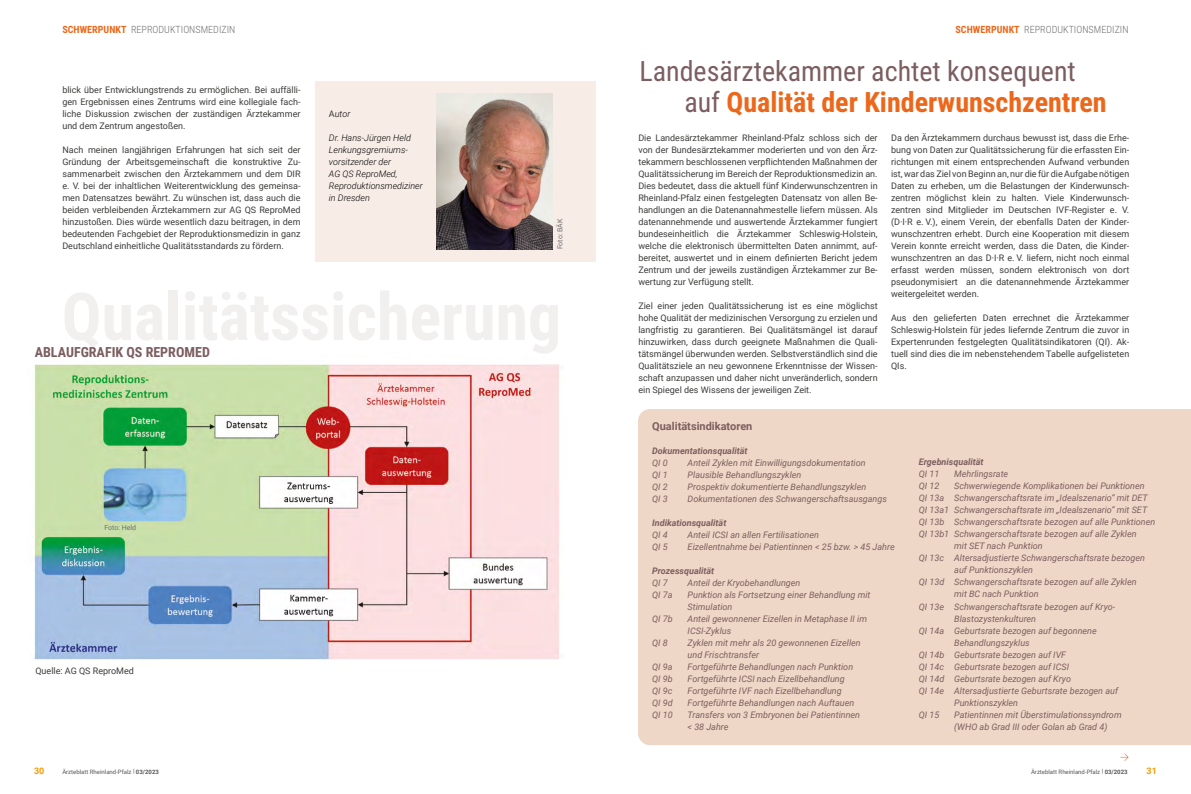
<style>
.page{position:relative;width:1191px;height:794px;background:#fff}
.page>*{position:absolute;margin:0;border:0;box-sizing:border-box;transform-origin:0 0}
.t1{font:28px/31px "Roboto Condensed";color:#7c5e60}
.t2{font:700 14px "Roboto Condensed";color:#7c5e60}
.t3{font:700 11px "Roboto";color:#7c5e60}
.t4{font:300 10px "Roboto Condensed";letter-spacing:.005em;color:#706f6f}
.t5{font:9px/12px "Roboto";color:#3c3c3b;text-align:justify}
.t6{font:italic 9px/12px "Roboto";color:#7c5e60}
.t7{font:italic 300 9px/12px "Roboto";color:#000}
.t8{font:italic 700 9px "Roboto";color:#7c5e60}
.t9{font:700 9px "Roboto";color:#f59c00}
.t10{font:7px "Roboto";color:#706f6f}
.t11{font:6px "Roboto";color:#575756}
.s1{font-weight:700;color:#ec671a}
.s2{font-weight:400;font-style:normal;color:#3c3c3b}
.s3{font-weight:700}
</style>
<div class="page">
<div style="left:315px;top:81px;width:280px;height:180px;background:#f7ece6"></div>
<img style="left:437px;top:93px;width:116px;height:156px">
<img style="left:32px;top:364px;width:531px;height:296px">
<div style="left:638px;top:409px;width:553px;height:336px;background:#eed7c6"></div>
<svg style="left:1120px;top:753px;width:8px;height:8px"></svg>
<p class="t4" style="left:62px;top:22px;width:175px"><span class="s1">SCHWERPUNKT</span> REPRODUKTIONSMEDIZIN</p>
<p class="t4" style="left:955px;top:22px;width:175px"><span class="s1">SCHWERPUNKT</span> REPRODUKTIONSMEDIZIN</p>
<p class="t5" style="left:62px;top:84px;width:240px">blick über Entwicklungstrends zu ermöglichen. Bei auffälli&shy;gen Ergebnissen eines Zentrums wird eine kollegiale fach&shy;liche Diskussion zwischen der zuständigen Ärztekammer und dem Zentrum angestoßen.</p>
<p class="t5" style="left:62px;top:144px;width:240px">Nach meinen langjährigen Erfahrungen hat sich seit der Gründung der Arbeitsgemeinschaft die konstruktive Zu&shy;sammenarbeit zwischen den Ärztekammern und dem DIR e. V. bei der inhaltlichen Weiterentwicklung des gemeinsa&shy;men Datensatzes bewährt. Zu wünschen ist, dass auch die beiden verbleibenden Ärztekammern zur AG QS ReproMed hinzustoßen. Dies würde wesentlich dazu beitragen, in dem bedeutenden Fachgebiet der Reproduktionsmedizin in ganz Deutschland einheitliche Qualitätsstandards zu fördern.</p>
<p class="t7" style="left:329px;top:108px;width:23px"><span class="s2">A</span>utor</p>
<p class="t7" style="left:329px;top:132px;width:95px">Dr. Hans-Jürgen Held<br>Lenkungsgremiums&shy;vorsitzender der<br>AG QS ReproMed,<br>Reproduktionsmediziner in Dresden</p>
<h2 class="t2" style="left:35px;top:343px;width:177px">ABLAUFGRAFIK QS REPROMED</h2>
<p class="t10" style="left:104px;top:522px;width:33px">Foto: Held</p>
<p class="t5" style="left:35px;top:664px;width:100px">Quelle: AG QS ReproMed</p>
<p class="t10" style="left:555px;top:249px;width:32px;rotate:-90deg">Foto: BÄK</p>
<h1 class="t1" style="left:684px;top:54px;width:424px;text-indent:-45px">Landesärztekammer achtet konsequent auf <span class="s1">Qualität der Kinderwunschzentren</span></h1>
<p class="t5" style="left:638px;top:132px;width:241px">Die Landesärztekammer Rheinland-Pfalz schloss sich der von der Bundesärztekammer moderierten und von den Ärz&shy;tekammern beschlossenen verpflichtenden Maßnahmen der Qualitätssicherung im Bereich der Reproduktionsmedizin an.<br>Dies bedeutet, dass die aktuell fünf Kinderwunschzentren in Rheinland-Pfalz einen festgelegten Datensatz von allen Be&shy;handlungen an die Datenannahmestelle liefern müssen. Als datenannehmende und auswertende Ärztekammer fungiert bundeseinheitlich die Ärztekammer Schleswig-Holstein, welche die elektronisch übermittelten Daten annimmt, auf&shy;bereitet, auswertet und in einem definierten Bericht jedem Zentrum und der jeweils zuständigen Ärztekammer zur Be&shy;wertung zur Verfügung stellt.</p>
<p class="t5" style="left:638px;top:300px;width:241px">Ziel einer jeden Qualitätssicherung ist es eine möglichst hohe Qualität der medizinischen Versorgung zu erzielen und langfristig zu garantieren. Bei Qualitätsmängel ist darauf hinzuwirken, dass durch geeignete Maßnahmen die Quali&shy;tätsmängel überwunden werden. Selbstverständlich sind die Qualitätsziele an neu gewonnene Erkenntnisse der Wissen&shy;schaft anzupassen und daher nicht unveränderlich, sondern ein Spiegel des Wissens der jeweiligen Zeit.</p>
<p class="t5" style="left:891px;top:132px;width:240px">Da den Ärztekammern durchaus bewusst ist, dass die Erhe&shy;bung von Daten zur Qualitätssicherung für die erfassten Ein&shy;richtungen mit einem entsprechenden Aufwand verbunden ist, war das Ziel von Beginn an, nur die für die Aufgabe nötigen Daten zu erheben, um die Belastungen der Kinderwunsch&shy;zentren möglichst klein zu halten. Viele Kinderwunsch&shy;zentren sind Mitglieder im Deutschen IVF-Register e. V. (D·I·R e. V.), einem Verein, der ebenfalls Daten der Kinder&shy;wunschzentren erhebt. Durch eine Kooperation mit diesem Verein konnte erreicht werden, dass die Daten, die Kinder&shy;wunschzentren an das D·I·R e. V. liefern, nicht noch einmal erfasst werden müssen, sondern elektronisch von dort pseudonymisiert an die datenannehmende Ärztekammer weitergeleitet werden.</p>
<p class="t5" style="left:891px;top:312px;width:240px">Aus den gelieferten Daten errechnet die Ärztekammer Schleswig-Holstein für jedes liefernde Zentrum die zuvor in Expertenrunden festgelegten Qualitätsindikatoren (QI). Ak&shy;tuell sind dies die im nebenstehendem Tabelle aufgelisteten QIs.</p>
<p class="t3" style="left:652px;top:418px;width:102px">Qualitätsindikatoren</p>
<p class="t8" style="left:652px;top:444px;width:97px">Dokumentationsqualität</p>
<p class="t6" style="left:652px;top:456px;width:17px">QI 0</p>
<p class="t6" style="left:687px;top:456px;width:179px">Anteil Zyklen mit Einwilligungsdokumentation</p>
<p class="t6" style="left:652px;top:468px;width:17px">QI 1</p>
<p class="t6" style="left:687px;top:468px;width:115px">Plausible Behandlungszyklen</p>
<p class="t6" style="left:652px;top:480px;width:17px">QI 2</p>
<p class="t6" style="left:687px;top:480px;width:180px">Prospektiv dokumentierte Behandlungszyklen</p>
<p class="t6" style="left:652px;top:492px;width:17px">QI 3</p>
<p class="t6" style="left:687px;top:492px;width:201px">Dokumentationen des Schwangerschaftsausgangs</p>
<p class="t8" style="left:652px;top:516px;width:76px">Indikationsqualität</p>
<p class="t6" style="left:652px;top:528px;width:17px">QI 4</p>
<p class="t6" style="left:687px;top:528px;width:133px">Anteil ICSI an allen Fertilisationen</p>
<p class="t6" style="left:652px;top:540px;width:17px">QI 5</p>
<p class="t6" style="left:687px;top:540px;width:208px">Eizellentnahme bei Patientinnen &lt; 25 bzw. &gt; 45 Jahre</p>
<p class="t8" style="left:652px;top:564px;width:63px">Prozessqualität</p>
<p class="t6" style="left:652px;top:576px;width:17px">QI 7</p>
<p class="t6" style="left:687px;top:576px;width:114px">Anteil der Kryobehandlungen</p>
<p class="t6" style="left:652px;top:588px;width:22px">QI 7a</p>
<p class="t6" style="left:687px;top:588px;width:184px">Punktion als Fortsetzung einer Behandlung mit<br>Stimulation</p>
<p class="t6" style="left:652px;top:612px;width:22px">QI 7b</p>
<p class="t6" style="left:687px;top:612px;width:181px">Anteil gewonnener Eizellen in Metaphase II im<br>ICSI-Zyklus</p>
<p class="t6" style="left:652px;top:636px;width:17px">QI 8</p>
<p class="t6" style="left:687px;top:636px;width:175px">Zyklen mit mehr als 20 gewonnenen Eizellen und Frischtransfer</p>
<p class="t6" style="left:652px;top:660px;width:22px">QI 9a</p>
<p class="t6" style="left:687px;top:660px;width:167px">Fortgeführte Behandlungen nach Punktion</p>
<p class="t6" style="left:652px;top:672px;width:22px">QI 9b</p>
<p class="t6" style="left:687px;top:672px;width:158px">Fortgeführte ICSI nach Eizellbehandlung</p>
<p class="t6" style="left:652px;top:684px;width:22px">QI 9c</p>
<p class="t6" style="left:687px;top:684px;width:156px">Fortgeführte IVF nach Eizellbehandlung</p>
<p class="t6" style="left:652px;top:696px;width:22px">QI 9d</p>
<p class="t6" style="left:687px;top:696px;width:168px">Fortgeführte Behandlungen nach Auftauen</p>
<p class="t6" style="left:652px;top:708px;width:22px">QI 10</p>
<p class="t6" style="left:687px;top:708px;width:174px">Transfers von 3 Embryonen bei Patientinnen &lt; 38 Jahre</p>
<p class="t8" style="left:918px;top:456px;width:66px">Ergebnisqualität</p>
<p class="t6" style="left:918px;top:468px;width:22px">QI 11</p>
<p class="t6" style="left:954px;top:468px;width:56px">Mehrlingsrate</p>
<p class="t6" style="left:918px;top:480px;width:22px">QI 12</p>
<p class="t6" style="left:954px;top:480px;width:192px">Schwerwiegende Komplikationen bei Punktionen</p>
<p class="t6" style="left:918px;top:492px;width:230px">QI 13a Schwangerschaftsrate im „Idealszenario“ mit DET</p>
<p class="t6" style="left:918px;top:504px;width:230px">QI 13a1 Schwangerschaftsrate im „Idealszenario“ mit SET</p>
<p class="t6" style="left:918px;top:516px;width:238px">QI 13b Schwangerschaftsrate bezogen auf alle Punktionen</p>
<p class="t6" style="left:918px;top:528px;width:219px">QI 13b1 Schwangerschaftsrate bezogen auf alle Zyklen</p>
<p class="t6" style="left:954px;top:540px;width:90px">mit SET nach Punktion</p>
<p class="t6" style="left:918px;top:552px;width:228px">QI 13c Altersadjustierte Schwangerschaftsrate bezogen</p>
<p class="t6" style="left:954px;top:564px;width:80px">auf Punktionszyklen</p>
<p class="t6" style="left:918px;top:576px;width:219px">QI 13d Schwangerschaftsrate bezogen auf alle Zyklen</p>
<p class="t6" style="left:954px;top:588px;width:86px">mit BC nach Punktion</p>
<p class="t6" style="left:918px;top:600px;width:198px">QI 13e Schwangerschaftsrate bezogen auf Kryo-</p>
<p class="t6" style="left:954px;top:612px;width:83px">Blastozystenkulturen</p>
<p class="t6" style="left:918px;top:624px;width:179px">QI 14a Geburtsrate bezogen auf begonnene</p>
<p class="t6" style="left:954px;top:636px;width:77px">Behandlungszyklus</p>
<p class="t6" style="left:918px;top:648px;width:149px">QI 14b Geburtsrate bezogen auf IVF</p>
<p class="t6" style="left:918px;top:660px;width:152px">QI 14c Geburtsrate bezogen auf ICSI</p>
<p class="t6" style="left:918px;top:672px;width:154px">QI 14d Geburtsrate bezogen auf Kryo</p>
<p class="t6" style="left:918px;top:684px;width:201px">QI 14e Altersadjustierte Geburtsrate bezogen auf</p>
<p class="t6" style="left:954px;top:696px;width:65px">Punktionszyklen</p>
<p class="t6" style="left:918px;top:708px;width:22px">QI 15</p>
<p class="t6" style="left:954px;top:708px;width:169px">Patientinnen mit Überstimulationssyndrom (WHO ab Grad III oder Golan ab Grad 4)</p>
<p class="t9" style="left:34px;top:764px;width:12px">30</p>
<p class="t11" style="left:62px;top:767px;width:98px">Ärzteblatt Rheinland-Pfalz | <span class="s3">03/2023</span></p>
<p class="t11" style="left:1031px;top:767px;width:98px">Ärzteblatt Rheinland-Pfalz | <span class="s3">03/2023</span></p>
<p class="t9" style="left:1146px;top:764px;width:12px">31</p>
</div>
